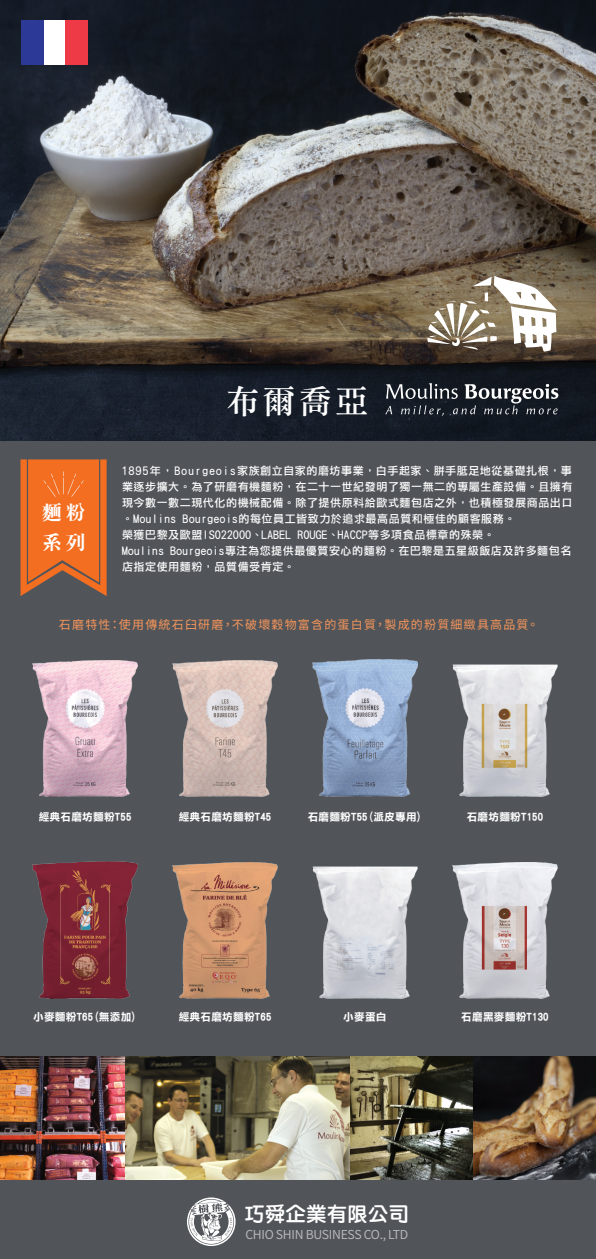
<style>
.page{position:relative;width:596px;height:1259px;background:#fff}
.page>*{position:absolute;margin:0;border:0;box-sizing:border-box;transform-origin:0 0}
.t1{font:33px "DF Li Song W5 WIN BF";color:#fff}
.t2{font:20.5px "DF Yuan W8 WINP BF";color:#fff}
.t3{font:19.7px/29.9px "DF Ming XB WIN BF";color:#fff}
.t4{font:600 12.3px "Noto Sans CJ Ktc";letter-spacing:-.025em;color:#bcbdc0}
.t5{font:12px "Noto Sans CJ Ktc";letter-spacing:.1em;color:#f79559}
.t6{font:11px/16px "DF Li Hei Md WIN BF";letter-spacing:.05em;color:#fff}
.t7{font:10.7px "DF Li Hei W7 WIN BF";letter-spacing:.02em;color:#fff}
</style>
<div class="page">
<div style="left:0;top:0;width:595px;height:1258px;background:#51555a"></div>
<img style="left:0;top:0;width:595px;height:441px">
<img style="left:0;top:1056px;width:595px;height:123px">
<svg style="left:20px;top:459px;width:87px;height:137px;background:#db6a2a"></svg>
<img style="left:452px;top:862px;width:105px;height:136px">
<img style="left:33px;top:861px;width:104px;height:137px">
<img style="left:172px;top:862px;width:105px;height:136px">
<img style="left:33px;top:660px;width:104px;height:136px">
<img style="left:172px;top:660px;width:105px;height:136px">
<svg style="left:427px;top:276px;width:130px;height:76px;background:#a59a89"></svg>
<svg style="left:385px;top:383px;width:173px;height:33px;background:#3f444b"></svg>
<div style="left:34px;top:21px;width:36px;height:44px;background:#fff"></div>
<div style="left:21px;top:21px;width:23px;height:44px;background:#2c3996"></div>
<div style="left:66px;top:21px;width:22px;height:44px;background:#ee3947"></div>
<svg style="left:188px;top:1198px;width:46px;height:46px"></svg>
<img style="left:312px;top:866px;width:105px;height:132px">
<img style="left:452px;top:664px;width:105px;height:132px">
<img style="left:312px;top:659px;width:105px;height:138px">
<h3 class="t3" style="left:42px;top:497px;width:45px">麵粉系列</h3>
<h1 class="t1" style="left:226px;top:384px;width:143px">布爾喬亞</h1>
<p class="t6" style="left:122px;top:462px;width:451px">1895年，Bourgeois家族創立自家的磨坊事業，白手起家、胼手胝足地從基礎扎根，事業逐步擴大。為了研磨有機麵粉，在二十一世紀發明了獨一無二的專屬生產設備。且擁有現今數一數二現代化的機械配備。除了提供原料給歐式麵包店之外，也積極發展商品出口。Moulins Bourgeois的每位員工皆致力於追求最高品質和極佳的顧客服務。<br>榮獲巴黎及歐盟ISO22000、LABEL ROUGE、HACCP等多項食品標章的殊榮。<br>Moulins Bourgeois專注為您提供最優質安心的麵粉。在巴黎是五星級飯店及許多麵包名店指定使用麵粉，品質備受肯定。</p>
<p class="t5" style="left:59px;top:618px;width:481px">石磨特性：使用傳統石臼研磨，不破壞穀物富含的蛋白質，製成的粉質細緻具高品質。</p>
<p class="t7" style="left:39px;top:811px;width:94px">經典石磨坊麵粉T55</p>
<p class="t7" style="left:178px;top:811px;width:94px">經典石磨坊麵粉T45</p>
<p class="t7" style="left:307px;top:811px;width:116px">石磨麵粉T55(派皮專用)</p>
<p class="t7" style="left:466px;top:811px;width:78px">石磨坊麵粉T150</p>
<p class="t7" style="left:33px;top:1011px;width:105px">小麥麵粉T65(無添加)</p>
<p class="t7" style="left:178px;top:1011px;width:94px">經典石磨坊麵粉T65</p>
<p class="t7" style="left:461px;top:1011px;width:89px">石磨黑麥麵粉T130</p>
<p class="t7" style="left:343px;top:1011px;width:45px">小麥蛋白</p>
<h2 class="t2" style="left:244px;top:1203px;width:166px">巧舜企業有限公司</h2>
<p class="t4" style="left:245px;top:1227px;width:164px">CHIO SHIN BUSINESS CO., LTD</p>
</div>
